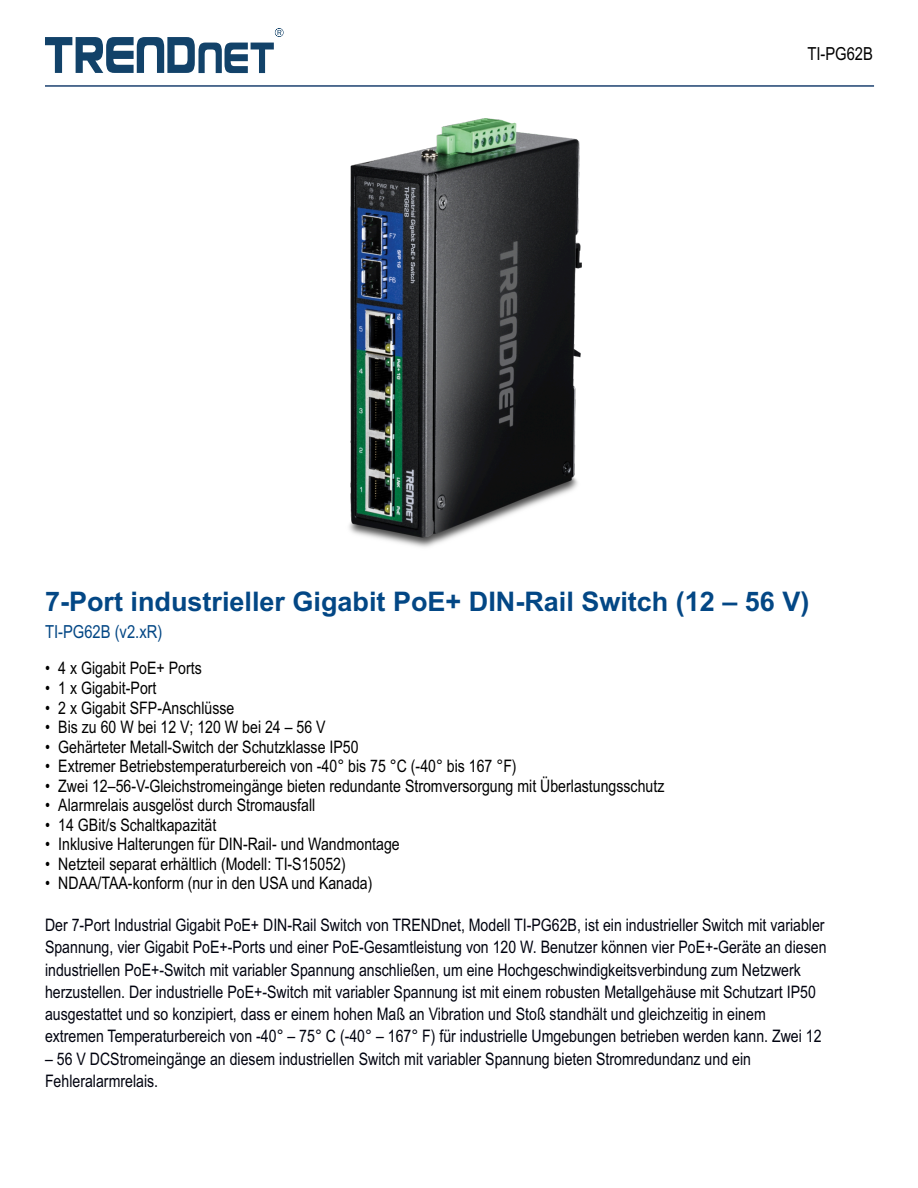
<style>
.page{position:relative;width:918px;height:1188px;background:#fff}
.page>*{position:absolute;margin:0;border:0;box-sizing:border-box;transform-origin:0 0}
.t1{font:700 27px "Arial";color:#034785}
.t2{font:18px "Arial Narrow";color:#034785}
.t3{font:18px "Arial Narrow";color:#000}
.t4{font:17.25px/22.2px "Arial Narrow";color:#01030f}
.t5{font:17.25px "Arial Narrow";color:#000}
</style>
<div class="page">
<svg style="left:45px;top:28px;width:239px;height:45px"></svg>
<hr style="left:45px;top:85px;width:829px;height:2px;background:#31537d">
<img style="left:349px;top:119px;width:233px;height:428px">
<p class="t3" style="left:807px;top:47px;width:67px">TI-PG62B</p>
<h1 class="t1" style="left:45px;top:591px;width:766px">7-Port industrieller Gigabit PoE+ DIN-Rail Switch (12 – 56 V)</h1>
<p class="t2" style="left:45px;top:625px;width:119px">TI-PG62B (v2.xR)</p>
<p class="t5" style="left:45px;top:662px;width:158px">• 4 x Gigabit PoE+ Ports</p>
<p class="t5" style="left:45px;top:681px;width:113px">• 1 x Gigabit-Port</p>
<p class="t5" style="left:45px;top:701px;width:191px">• 2 x Gigabit SFP-Anschlüsse</p>
<p class="t5" style="left:45px;top:720px;width:282px">• Bis zu 60 W bei 12 V; 120 W bei 24 – 56 V</p>
<p class="t5" style="left:45px;top:740px;width:315px">• Gehärteter Metall-Switch der Schutzklasse IP50</p>
<p class="t5" style="left:45px;top:760px;width:473px">• Extremer Betriebstemperaturbereich von -40° bis 75 °C (-40° bis 167 °F)</p>
<p class="t5" style="left:45px;top:779px;width:621px">• Zwei 12–56-V-Gleichstromeingänge bieten redundante Stromversorgung mit Überlastungsschutz</p>
<p class="t5" style="left:45px;top:799px;width:272px">• Alarmrelais ausgelöst durch Stromausfall</p>
<p class="t5" style="left:45px;top:818px;width:173px">• 14 GBit/s Schaltkapazität</p>
<p class="t5" style="left:45px;top:838px;width:356px">• Inklusive Halterungen für DIN-Rail- und Wandmontage</p>
<p class="t5" style="left:45px;top:857px;width:302px">• Netzteil separat erhältlich (Modell: TI-S15052)</p>
<p class="t5" style="left:45px;top:877px;width:329px">• NDAA/TAA-konform (nur in den USA und Kanada)</p>
<p class="t4" style="left:45px;top:916px;width:783px">Der 7-Port Industrial Gigabit PoE+ DIN-Rail Switch von TRENDnet, Modell TI-PG62B, ist ein industrieller Switch mit variabler Spannung, vier Gigabit PoE+-Ports und einer PoE-Gesamtleistung von 120 W. Benutzer können vier PoE+-Geräte an diesen industriellen PoE+-Switch mit variabler Spannung anschließen, um eine Hochgeschwindigkeitsverbindung zum Netzwerk herzustellen. Der industrielle PoE+-Switch mit variabler Spannung ist mit einem robusten Metallgehäuse mit Schutzart IP50 ausgestattet und so konzipiert, dass er einem hohen Maß an Vibration und Stoß standhält und gleichzeitig in einem extremen Temperaturbereich von -40° – 75° C (-40° – 167° F) für industrielle Umgebungen betrieben werden kann. Zwei 12</p>
<p class="t4" style="left:45px;top:1049px;width:708px">– 56 V DCStromeingänge an diesem industriellen Switch mit variabler Spannung bieten Stromredundanz und ein<br>Fehleralarmrelais.</p>
</div>
